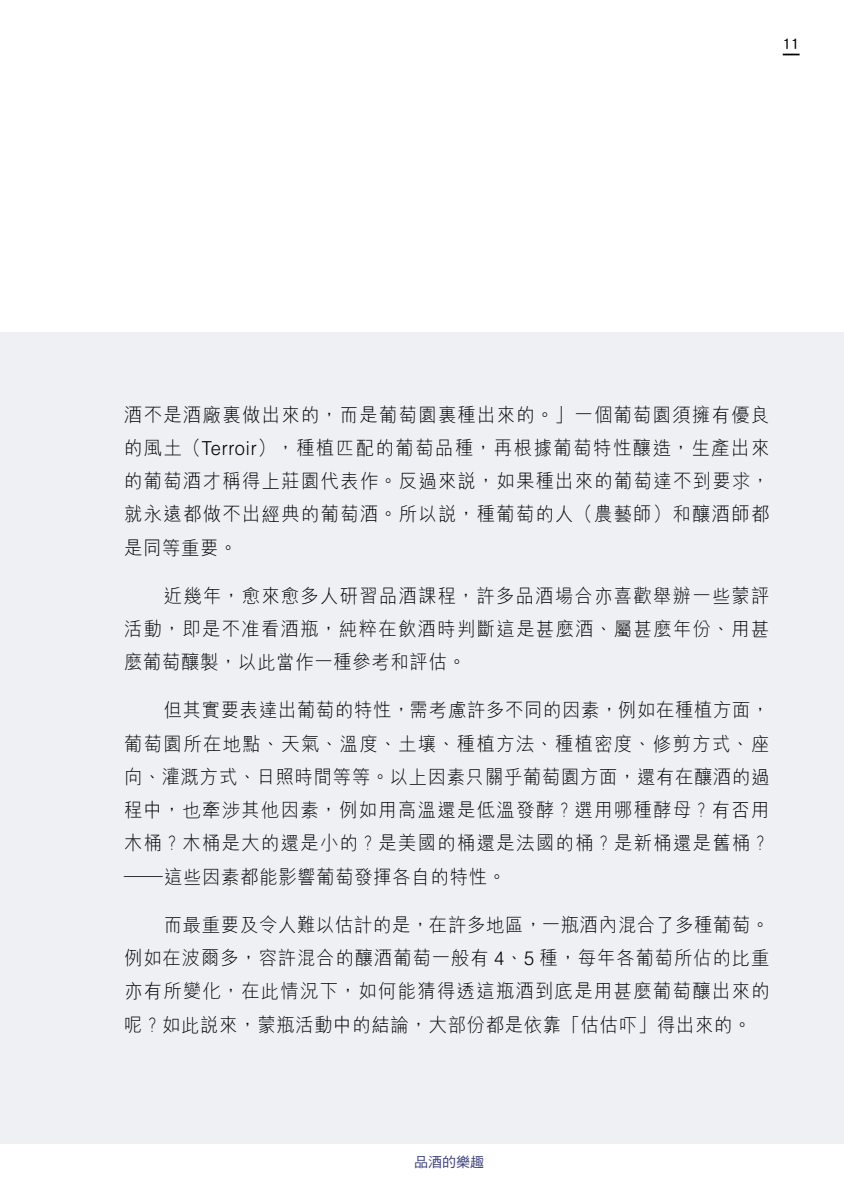
<style>
.page{position:relative;width:844px;height:1191px;background:#fff}
.page>*{position:absolute;margin:0;border:0;box-sizing:border-box;transform-origin:0 0}
.t1{font:300 19.25px/33.2px "M Hei HK";letter-spacing:.075em;color:#000;text-align:justify;scale:.95 1}
.t2{font:14px "DF Hei HK W5";color:#3e427b}
.t3{font:14px "DF Hei HK W7";color:#000}
.s1{font-family:"Helvetica"}
</style>
<div class="page">
<div style="left:0;top:332px;width:843px;height:811px;background:#eef0f3"></div>
<svg style="left:782px;top:54px;width:17px;height:1px"></svg>
<p class="t3" style="left:782px;top:37px;width:18px">11</p>
<p class="t1" style="left:124px;top:397px;width:680px">酒不是酒廠裏做出來的，而是葡萄園裏種出來的。」一個葡萄園須擁有優良的風土（<span class="s1">Terroir</span>），種植匹配的葡萄品種，再根據葡萄特性釀造，生產出來的葡萄酒才稱得上莊園代表作。反過來說，如果種出來的葡萄達不到要求，就永遠都做不出經典的葡萄酒。所以說，種葡萄的人（農藝師）和釀酒師都是同等重要。</p>
<p class="t1" style="left:124px;top:578px;width:680px;text-indent:40px">近幾年，愈來愈多人研習品酒課程，許多品酒場合亦喜歡舉辦一些蒙評活動，即是不准看酒瓶，純粹在飲酒時判斷這是甚麼酒、屬甚麼年份、用甚麼葡萄釀製，以此當作一種參考和評估。</p>
<p class="t1" style="left:124px;top:693px;width:680px;text-indent:40px">但其實要表達出葡萄的特性，需考慮許多不同的因素，例如在種植方面，葡萄園所在地點、天氣、溫度、土壤、種植方法、種植密度、修剪方式、座向、灌溉方式、日照時間等等。以上因素只關乎葡萄園方面，還有在釀酒的過程中，也牽涉其他因素，例如用高溫還是低溫發酵？選用哪種酵母？有否用木桶？木桶是大的還是小的？是美國的桶還是法國的桶？是新桶還是舊桶？─這些因素都能影響葡萄發揮各自的特性。</p>
<p class="t1" style="left:124px;top:907px;width:680px;text-indent:40px">而最重要及令人難以估計的是，在許多地區，一瓶酒內混合了多種葡萄。例如在波爾多，容許混合的釀酒葡萄一般有 <span class="s1">4</span>、<span class="s1">5</span> 種，每年各葡萄所佔的比重亦有所變化，在此情況下，如何能猜得透這瓶酒到底是用甚麼葡萄釀出來的呢？如此說來，蒙瓶活動中的結論，大部份都是依靠「估估吓」得出來的。</p>
<p class="t2" style="left:414px;top:1154px;width:71px">品酒的樂趣</p>
</div>
